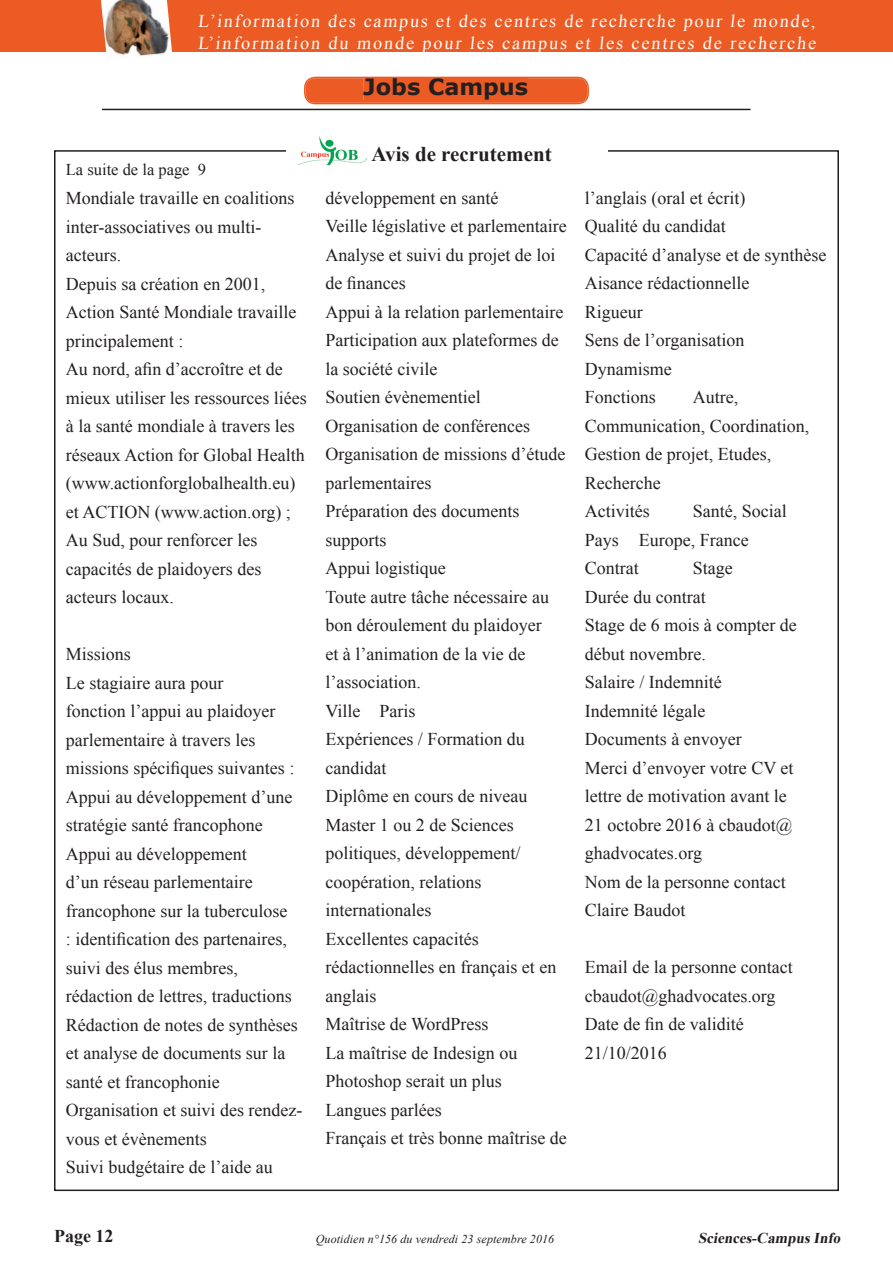
<style>
.page{position:relative;width:893px;height:1263px;background:#fff}
.page>*{position:absolute;margin:0;border:0;box-sizing:border-box;transform-origin:0 0}
.t1{font:700 22.5px "Verdana";color:#231f20}
.t2{font:700 21px "Times New Roman";color:#231f20}
.t3{font:18px/28.5px "Times New Roman";color:#231f20}
.t4{font:18px/21.6px "Times New Roman";letter-spacing:.105em;color:#fff}
.t5{font:700 18px "Times New Roman";color:#231f20}
.t6{font:16.5px "Times New Roman";color:#231f20}
.t7{font:italic 700 15px "Times New Roman";color:#231f20}
.t8{font:italic 12px "Times New Roman";letter-spacing:.01em;color:#231f20}
</style>
<div class="page">
<hr style="left:102px;top:109px;width:648px;height:1px;background:#231f20">
<svg style="left:304px;top:77px;width:285px;height:27px;background:#eb5e27"></svg>
<img style="left:297px;top:137px;width:69px;height:28px">
<div style="left:0;top:0;width:893px;height:52px;background:#eb5b23"></div>
<img style="left:101px;top:0;width:71px;height:56px">
<p class="t4" style="left:198px;top:10px;width:622px">L’information des campus et des centres de recherche pour le monde,<br>L’information du monde pour les campus et les centres de recherche</p>
<p class="t1" style="left:363px;top:71px;width:166px">Jobs Campus</p>
<p class="t6" style="left:66px;top:158px;width:142px">La suite de la page 9</p>
<p class="t3" style="left:66px;top:183px;width:242px">Mondiale travaille en coalitions inter-associatives ou multi&shy;acteurs.<br>Depuis sa création en 2001,<br>Action Santé Mondiale travaille principalement :<br>Au nord, afin d’accroître et de mieux utiliser les ressources liées à la santé mondiale à travers les réseaux Action for Global Health (www.actionforglobalhealth.eu) et ACTION (www.action.org) ;<br>Au Sud, pour renforcer les capacités de plaidoyers des acteurs locaux.</p>
<p class="t3" style="left:66px;top:639px;width:238px">Missions<br>Le stagiaire aura pour<br>fonction l’appui au plaidoyer parlementaire à travers les missions spécifiques suivantes :<br>Appui au développement d’une stratégie santé francophone<br>Appui au développement<br>d’un réseau parlementaire francophone sur la tuberculose<br>: identification des partenaires, suivi des élus membres, rédaction de lettres, traductions<br>Rédaction de notes de synthèses et analyse de documents sur la santé et francophonie<br>Organisation et suivi des rendez&shy;vous et évènements<br>Suivi budgétaire de l’aide au</p>
<p class="t2" style="left:372px;top:139px;width:182px">Avis de recrutement</p>
<p class="t3" style="left:325px;top:183px;width:243px">développement en santé<br>Veille législative et parlementaire<br>Analyse et suivi du projet de loi de finances<br>Appui à la relation parlementaire<br>Participation aux plateformes de la société civile<br>Soutien évènementiel<br>Organisation de conférences<br>Organisation de missions d’étude parlementaires<br>Préparation des documents supports<br>Appui logistique<br>Toute autre tâche nécessaire au bon déroulement du plaidoyer<br>et à l’animation de la vie de l’association.<br>Ville Paris<br>Expériences / Formation du candidat<br>Diplôme en cours de niveau<br>Master 1 ou 2 de Sciences politiques, développement/ coopération, relations internationales<br>Excellentes capacités rédactionnelles en français et en anglais<br>Maîtrise de WordPress<br>La maîtrise de Indesign ou<br>Photoshop serait un plus<br>Langues parlées<br>Français et très bonne maîtrise de</p>
<p class="t3" style="left:585px;top:183px;width:243px">l’anglais (oral et écrit)<br>Qualité du candidat<br>Capacité d’analyse et de synthèse<br>Aisance rédactionnelle<br>Rigueur<br>Sens de l’organisation<br>Dynamisme<br>Fonctions</p>
<p class="t3" style="left:585px;top:382px;width:226px;text-indent:108px">Autre,<br>Communication, Coordination,<br>Gestion de projet, Etudes,<br>Recherche<br>Activités</p>
<p class="t3" style="left:585px;top:496px;width:203px;text-indent:108px">Santé, Social<br>Pays Europe, France<br>Contrat</p>
<p class="t3" style="left:585px;top:553px;width:213px;text-indent:108px">Stage<br>Durée du contrat<br>Stage de 6 mois à compter de début novembre.<br>Salaire / Indemnité<br>Indemnité légale<br>Documents à envoyer<br>Merci d’envoyer votre CV et lettre de motivation avant le<br>21 octobre 2016 à cbaudot@ ghadvocates.org<br>Nom de la personne contact<br>Claire Baudot</p>
<p class="t3" style="left:585px;top:952px;width:209px">Email de la personne contact cbaudot@ghadvocates.org<br>Date de fin de validité<br>21/10/2016</p>
<p class="t5" style="left:54px;top:1223px;width:61px">Page 12</p>
<p class="t8" style="left:316px;top:1231px;width:240px">Quotidien n°156 du vendredi 23 septembre 2016</p>
<p class="t7" style="left:698px;top:1227px;width:147px">Sciences-CampusInfo</p>
</div>
